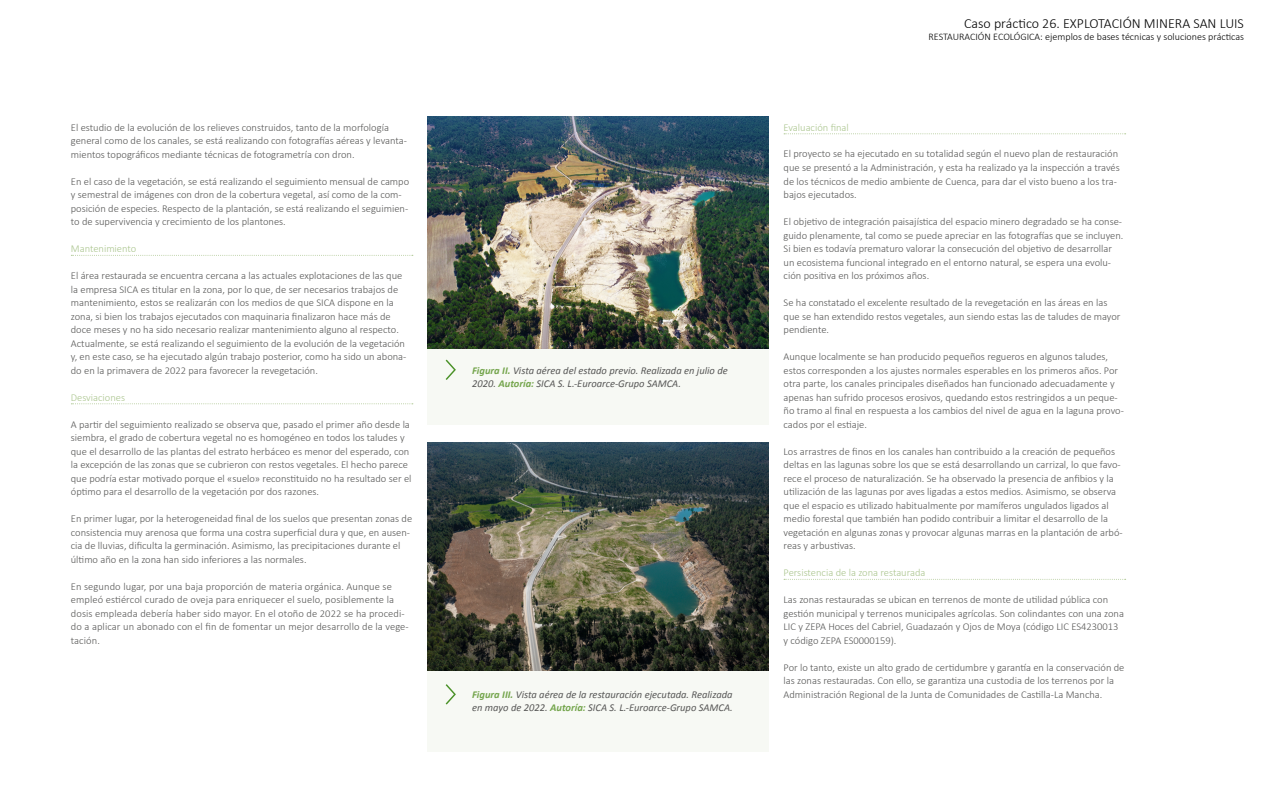
<style>
.page{position:relative;width:1280px;height:800px;background:#fff}
.page>*{position:absolute;margin:0;border:0;box-sizing:border-box;transform-origin:0 0}
.t1{font:300 14px "Calibri";color:#000}
.t2{font:300 10.5px/13.5px "Calibri";color:#575756}
.t3{font:italic 10.5px/13.5px "Calibri";color:#575756}
.t4{font:300 10.5px "Calibri";color:#aac58e}
.t5{font:300 10.1px "Calibri";color:#000}
.s1{font-weight:700;color:#74a54c}
</style>
<div class="page">
<svg style="left:71px;top:255px;width:342px;height:1px"></svg>
<svg style="left:71px;top:403px;width:342px;height:1px"></svg>
<svg style="left:784px;top:133px;width:342px;height:1px"></svg>
<svg style="left:784px;top:579px;width:342px;height:1px"></svg>
<div style="left:427px;top:202px;width:342px;height:223px;background:#f7f9f4"></div>
<div style="left:427px;top:529px;width:342px;height:223px;background:#f7f9f4"></div>
<img style="left:427px;top:116px;width:342px;height:233px">
<img style="left:427px;top:443px;width:342px;height:227px">
<svg style="left:446px;top:360px;width:10px;height:20px"></svg>
<svg style="left:446px;top:684px;width:10px;height:21px"></svg>
<p class="t2" style="left:71px;top:120px;width:338px">El estudio de la evolución de los relieves construidos, tanto de la morfología general como de los canales, se está realizando con fotografías aéreas y levanta&shy;mientos topográficos mediante técnicas de fotogrametría con dron.</p>
<p class="t2" style="left:71px;top:174px;width:340px">En el caso de la vegetación, se está realizando el seguimiento mensual de campo y semestral de imágenes con dron de la cobertura vegetal, así como de la com&shy;posición de especies. Respecto de la plantación, se está realizando el seguimien&shy;to de supervivencia y crecimiento de los plantones.</p>
<p class="t4" style="left:71px;top:242px;width:67px">Mantenimiento</p>
<p class="t2" style="left:71px;top:269px;width:337px">El área restaurada se encuentra cercana a las actuales explotaciones de las que la empresa SICA es titular en la zona, por lo que, de ser necesarios trabajos de mantenimiento, estos se realizarán con los medios de que SICA dispone en la zona, si bien los trabajos ejecutados con maquinaria finalizaron hace más de doce meses y no ha sido necesario realizar mantenimiento alguno al respecto.<br>Actualmente, se está realizando el seguimiento de la evolución de la vegetación y, en este caso, se ha ejecutado algún trabajo posterior, como ha sido un abona&shy;do en la primavera de 2022 para favorecer la revegetación.</p>
<p class="t4" style="left:71px;top:391px;width:56px">Desviaciones</p>
<p class="t2" style="left:71px;top:417px;width:342px">A partir del seguimiento realizado se observa que, pasado el primer año desde la siembra, el grado de cobertura vegetal no es homogéneo en todos los taludes y que el desarrollo de las plantas del estrato herbáceo es menor del esperado, con la excepción de las zonas que se cubrieron con restos vegetales. El hecho parece que podría estar motivado porque el «suelo» reconstituido no ha resultado ser el óptimo para el desarrollo de la vegetación por dos razones.</p>
<p class="t2" style="left:71px;top:512px;width:343px">En primer lugar, por la heterogeneidad final de los suelos que presentan zonas de consistencia muy arenosa que forma una costra superficial dura y que, en ausen&shy;cia de lluvias, dificulta la germinación. Asimismo, las precipitaciones durante el último año en la zona han sido inferiores a las normales.</p>
<p class="t2" style="left:71px;top:579px;width:339px">En segundo lugar, por una baja proporción de materia orgánica. Aunque se empleó estiércol curado de oveja para enriquecer el suelo, posiblemente la dosis empleada debería haber sido mayor. En el otoño de 2022 se ha procedi&shy;do a aplicar un abonado con el fin de fomentar un mejor desarrollo de la vege&shy;tación.</p>
<p class="t3" style="left:472px;top:363px;width:257px"><span class="s1">Figura II.</span> Vista aérea del estado previo. Realizada en julio de<br>2020. <span class="s1">Autoría:</span> SICA S. L.-Euroarce-Grupo SAMCA.</p>
<p class="t3" style="left:472px;top:687px;width:262px"><span class="s1">Figura III.</span> Vista aérea de la restauración ejecutada. Realizada en mayo de 2022. <span class="s1">Autoría:</span> SICA S. L.-Euroarce-Grupo SAMCA.</p>
<h1 class="t1" style="left:964px;top:14px;width:281px">Caso práctico 26. EXPLOTACIÓN MINERA SAN LUIS</h1>
<p class="t5" style="left:928px;top:30px;width:317px">RESTAURACIÓN ECOLÓGICA: ejemplos de bases técnicas y soluciones prácticas</p>
<p class="t4" style="left:784px;top:121px;width:67px">Evaluación final</p>
<p class="t2" style="left:784px;top:147px;width:338px">El proyecto se ha ejecutado en su totalidad según el nuevo plan de restauración que se presentó a la Administración, y esta ha realizado ya la inspección a través de los técnicos de medio ambiente de Cuenca, para dar el visto bueno a los tra&shy;bajos ejecutados.</p>
<p class="t2" style="left:784px;top:215px;width:341px">El objetivo de integración paisajística del espacio minero degradado se ha conse&shy;guido plenamente, tal como se puede apreciar en las fotografías que se incluyen.<br>Si bien es todavía prematuro valorar la consecución del objetivo de desarrollar un ecosistema funcional integrado en el entorno natural, se espera una evolu&shy;ción positiva en los próximos años.</p>
<p class="t2" style="left:784px;top:296px;width:338px">Se ha constatado el excelente resultado de la revegetación en las áreas en las que se han extendido restos vegetales, aun siendo estas las de taludes de mayor pendiente.</p>
<p class="t2" style="left:784px;top:350px;width:342px">Aunque localmente se han producido pequeños regueros en algunos taludes, estos corresponden a los ajustes normales esperables en los primeros años. Por otra parte, los canales principales diseñados han funcionado adecuadamente y apenas han sufrido procesos erosivos, quedando estos restringidos a un peque&shy;ño tramo al final en respuesta a los cambios del nivel de agua en la laguna provo&shy;cados por el estiaje.</p>
<p class="t2" style="left:784px;top:444px;width:341px">Los arrastres de finos en los canales han contribuido a la creación de pequeños deltas en las lagunas sobre los que se está desarrollando un carrizal, lo que favo&shy;rece el proceso de naturalización. Se ha observado la presencia de anfibios y la utilización de las lagunas por aves ligadas a estos medios. Asimismo, se observa que el espacio es utilizado habitualmente por mamíferos ungulados ligados al medio forestal que también han podido contribuir a limitar el desarrollo de la vegetación en algunas zonas y provocar algunas marras en la plantación de arbó&shy;reas y arbustivas.</p>
<p class="t4" style="left:784px;top:566px;width:143px">Persistencia de la zona restaurada</p>
<p class="t2" style="left:784px;top:593px;width:342px">Las zonas restauradas se ubican en terrenos de monte de utilidad pública con gestión municipal y terrenos municipales agrícolas. Son colindantes con una zona LIC y ZEPA Hoces del Cabriel, Guadazaón y Ojos de Moya (código LIC ES4230013 y código ZEPA ES0000159).</p>
<p class="t2" style="left:784px;top:660px;width:342px">Por lo tanto, existe un alto grado de certidumbre y garantía en la conservación de las zonas restauradas. Con ello, se garantiza una custodia de los terrenos por la<br>Administración Regional de la Junta de Comunidades de Castilla-La Mancha.</p>
</div>
